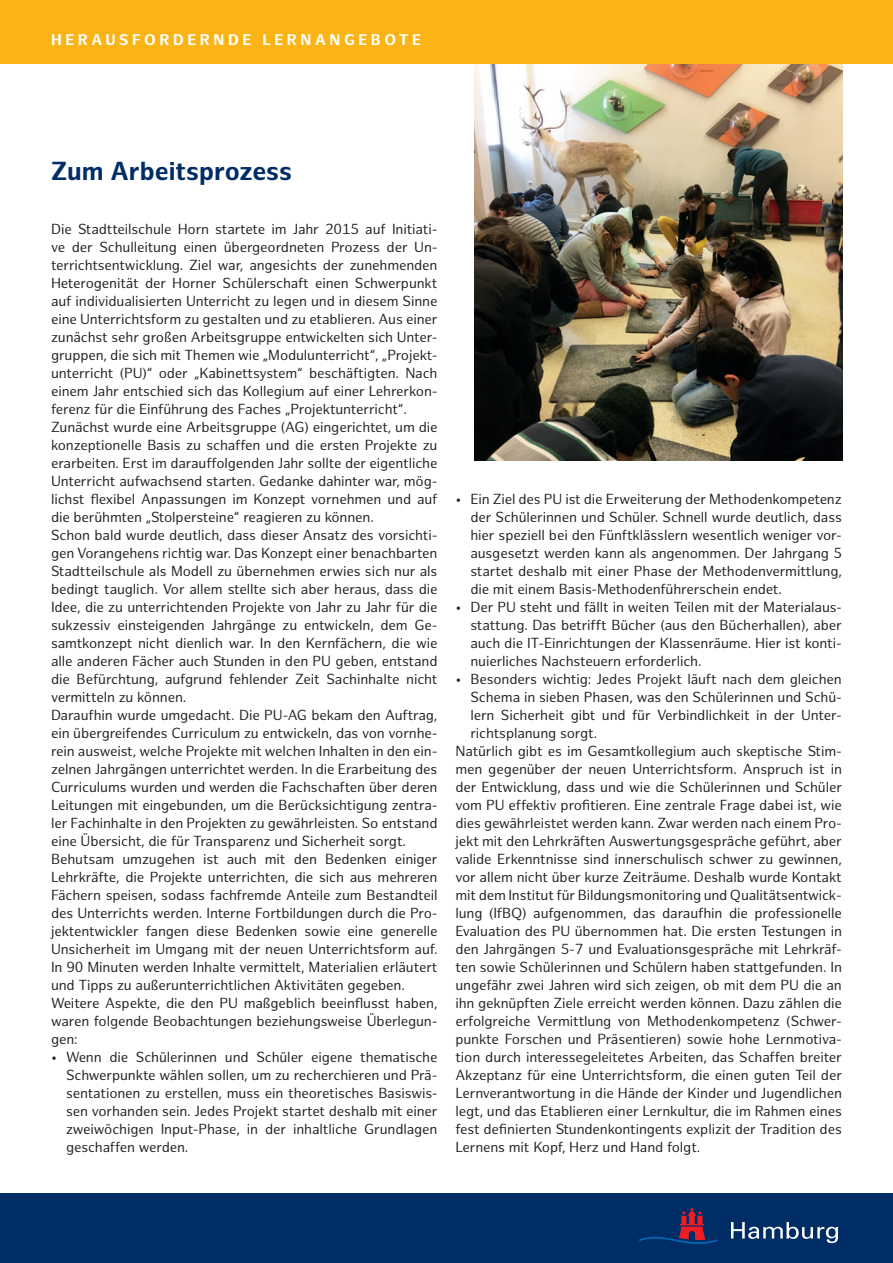
<style>
.page{position:relative;width:893px;height:1263px;background:#fff}
.page>*{position:absolute;margin:0;border:0;box-sizing:border-box;transform-origin:0 0}
.t1{font:700 25.5px "Hamburg Sans";color:#002d66}
.t2{font:700 15px "Hamburg Sans";letter-spacing:.24em;color:#fff}
.t3{font:14.25px/18px "Hamburg Sans";letter-spacing:-.01em;color:#231f20;text-align:justify}
</style>
<div class="page">
<img style="left:475px;top:64px;width:368px;height:396px">
<div style="left:0;top:1194px;width:893px;height:69px;background:#002d66"></div>
<svg style="left:731px;top:1222px;width:107px;height:21px"></svg>
<svg style="left:639px;top:1208px;width:79px;height:36px"></svg>
<div style="left:0;top:0;width:893px;height:64px;background:#fbb416"></div>
<p class="t2" style="left:51px;top:31px;width:371px">HERAUSFORDERNDE LERNANGEBOTE</p>
<h1 class="t1" style="left:51px;top:156px;width:243px">Zum Arbeitsprozess</h1>
<p class="t3" style="left:51px;top:221px;width:388px;text-align:left">Die Stadtteilschule Horn startete im Jahr 2015 auf Initiati&shy;ve der Schulleitung einen übergeordneten Prozess der Un&shy;terrichtsentwicklung. Ziel war, angesichts der zunehmenden Heterogenität der Horner Schülerschaft einen Schwerpunkt auf individualisierten Unterricht zu legen und in diesem Sinne eine Unterrichtsform zu gestalten und zu etablieren. Aus einer zunächst sehr großen Arbeitsgruppe entwickelten sich Unter&shy;gruppen, die sich mit Themen wie „Modulunterricht“, „Projekt&shy;unterricht (PU)“ oder „Kabinettsystem“ beschäftigten. Nach einem Jahr entschied sich das Kollegium auf einer Lehrerkon&shy;ferenz für die Einführung des Faches „Projektunterricht“.<br>Zunächst wurde eine Arbeitsgruppe (AG) eingerichtet, um die konzeptionelle Basis zu schaffen und die ersten Projekte zu erarbeiten. Erst im darauffolgenden Jahr sollte der eigentliche Unterricht aufwachsend starten. Gedanke dahinter war, mög&shy;lichst flexibel Anpassungen im Konzept vornehmen und auf die berühmten „Stolpersteine“ reagieren zu können.<br>Schon bald wurde deutlich, dass dieser Ansatz des vorsichti&shy;gen Vorangehens richtig war. Das Konzept einer benachbarten Stadtteilschule als Modell zu übernehmen erwies sich nur als bedingt tauglich. Vor allem stellte sich aber heraus, dass die Idee, die zu unterrichtenden Projekte von Jahr zu Jahr für die sukzessiv einsteigenden Jahrgänge zu entwickeln, dem Ge&shy;samtkonzept nicht dienlich war. In den Kernfächern, die wie alle anderen Fächer auch Stunden in den PU geben, entstand die Befürchtung, aufgrund fehlender Zeit Sachinhalte nicht vermitteln zu können.<br>Daraufhin wurde umgedacht. Die PU-AG bekam den Auftrag, ein übergreifendes Curriculum zu entwickeln, das von vornhe&shy;rein ausweist, welche Projekte mit welchen Inhalten in den ein&shy;zelnen Jahrgängen unterrichtet werden. In die Erarbeitung des Curriculums wurden und werden die Fachschaften über deren Leitungen mit eingebunden, um die Berücksichtigung zentra&shy;ler Fachinhalte in den Projekten zu gewährleisten. So entstand eine Übersicht, die für Transparenz und Sicherheit sorgt.<br>Behutsam umzugehen ist auch mit den Bedenken einiger Lehrkräfte, die Projekte unterrichten, die sich aus mehreren Fächern speisen, sodass fachfremde Anteile zum Bestandteil des Unterrichts werden. Interne Fortbildungen durch die Pro&shy;jektentwickler fangen diese Bedenken sowie eine generelle Unsicherheit im Umgang mit der neuen Unterrichtsform auf.<br>In 90 Minuten werden Inhalte vermittelt, Materialien erläutert und Tipps zu außerunterrichtlichen Aktivitäten gegeben.<br>Weitere Aspekte, die den PU maßgeblich beeinflusst haben, waren folgende Beobachtungen beziehungsweise Überlegun&shy;gen:</p>
<p class="t3" style="left:66px;top:1049px;width:373px;text-indent:-15px">• Wenn die Schülerinnen und Schüler eigene thematische Schwerpunkte wählen sollen, um zu recherchieren und Prä&shy;sentationen zu erstellen, muss ein theoretisches Basiswis&shy;sen vorhanden sein. Jedes Projekt startet deshalb mit einer zweiwöchigen Input-Phase, in der inhaltliche Grundlagen geschaffen werden.</p>
<p class="t3" style="left:470px;top:491px;width:373px;text-indent:-15px">• Ein Ziel des PU ist die Erweiterung der Methodenkompetenz der Schülerinnen und Schüler. Schnell wurde deutlich, dass hier speziell bei den Fünftklässlern wesentlich weniger vor&shy;ausgesetzt werden kann als angenommen. Der Jahrgang 5 startet deshalb mit einer Phase der Methodenvermittlung, die mit einem Basis-Methodenführerschein endet.</p>
<p class="t3" style="left:470px;top:599px;width:373px;text-indent:-15px">• Der PU steht und fällt in weiten Teilen mit der Materialaus&shy;stattung. Das betrifft Bücher (aus den Bücherhallen), aber auch die IT-Einrichtungen der Klassenräume. Hier ist konti&shy;nuierliches Nachsteuern erforderlich.</p>
<p class="t3" style="left:455px;top:671px;width:388px">• Besonders wichtig: Jedes Projekt läuft nach dem gleichen</p>
<p class="t3" style="left:470px;top:689px;width:373px">Schema in sieben Phasen, was den Schülerinnen und Schü-</p>
<p class="t3" style="left:470px;top:707px;width:373px">lern Sicherheit gibt und für Verbindlichkeit in der Unter-</p>
<p class="t3" style="left:470px;top:725px;width:128px">richtsplanung sorgt.</p>
<p class="t3" style="left:455px;top:743px;width:388px">Natürlich gibt es im Gesamtkollegium auch skeptische Stim-</p>
<p class="t3" style="left:455px;top:761px;width:388px">men gegenüber der neuen Unterrichtsform. Anspruch ist in</p>
<p class="t3" style="left:455px;top:779px;width:388px">der Entwicklung, dass und wie die Schülerinnen und Schüler</p>
<p class="t3" style="left:455px;top:797px;width:388px">vom PU effektiv profitieren. Eine zentrale Frage dabei ist, wie</p>
<p class="t3" style="left:455px;top:815px;width:388px">dies gewährleistet werden kann. Zwar werden nach einem Pro-</p>
<p class="t3" style="left:455px;top:833px;width:388px">jekt mit den Lehrkräften Auswertungsgespräche geführt, aber</p>
<p class="t3" style="left:455px;top:851px;width:388px">valide Erkenntnisse sind innerschulisch schwer zu gewinnen,</p>
<p class="t3" style="left:455px;top:869px;width:388px">vor allem nicht über kurze Zeiträume. Deshalb wurde Kontakt</p>
<p class="t3" style="left:455px;top:887px;width:388px">mit dem Institut für Bildungsmonitoring und Qualitätsentwick-</p>
<p class="t3" style="left:455px;top:905px;width:388px">lung (IfBQ) aufgenommen, das daraufhin die professionelle</p>
<p class="t3" style="left:455px;top:923px;width:388px">Evaluation des PU übernommen hat. Die ersten Testungen in</p>
<p class="t3" style="left:455px;top:941px;width:388px">den Jahrgängen 5-7 und Evaluationsgespräche mit Lehrkräf-</p>
<p class="t3" style="left:455px;top:959px;width:388px">ten sowie Schülerinnen und Schülern haben stattgefunden. In</p>
<p class="t3" style="left:455px;top:977px;width:388px">ungefähr zwei Jahren wird sich zeigen, ob mit dem PU die an</p>
<p class="t3" style="left:455px;top:995px;width:388px">ihn geknüpften Ziele erreicht werden können. Dazu zählen die</p>
<p class="t3" style="left:455px;top:1013px;width:388px">erfolgreiche Vermittlung von Methodenkompetenz (Schwer-</p>
<p class="t3" style="left:455px;top:1031px;width:388px">punkte Forschen und Präsentieren) sowie hohe Lernmotiva-</p>
<p class="t3" style="left:455px;top:1049px;width:388px">tion durch interessegeleitetes Arbeiten, das Schaffen breiter</p>
<p class="t3" style="left:455px;top:1067px;width:388px">Akzeptanz für eine Unterrichtsform, die einen guten Teil der</p>
<p class="t3" style="left:455px;top:1085px;width:388px">Lernverantwortung in die Hände der Kinder und Jugendlichen</p>
<p class="t3" style="left:455px;top:1103px;width:388px">legt, und das Etablieren einer Lernkultur, die im Rahmen eines</p>
<p class="t3" style="left:455px;top:1121px;width:388px">fest definierten Stundenkontingents explizit der Tradition des</p>
<p class="t3" style="left:455px;top:1139px;width:246px">Lernens mit Kopf, Herz und Hand folgt.</p>
</div>
